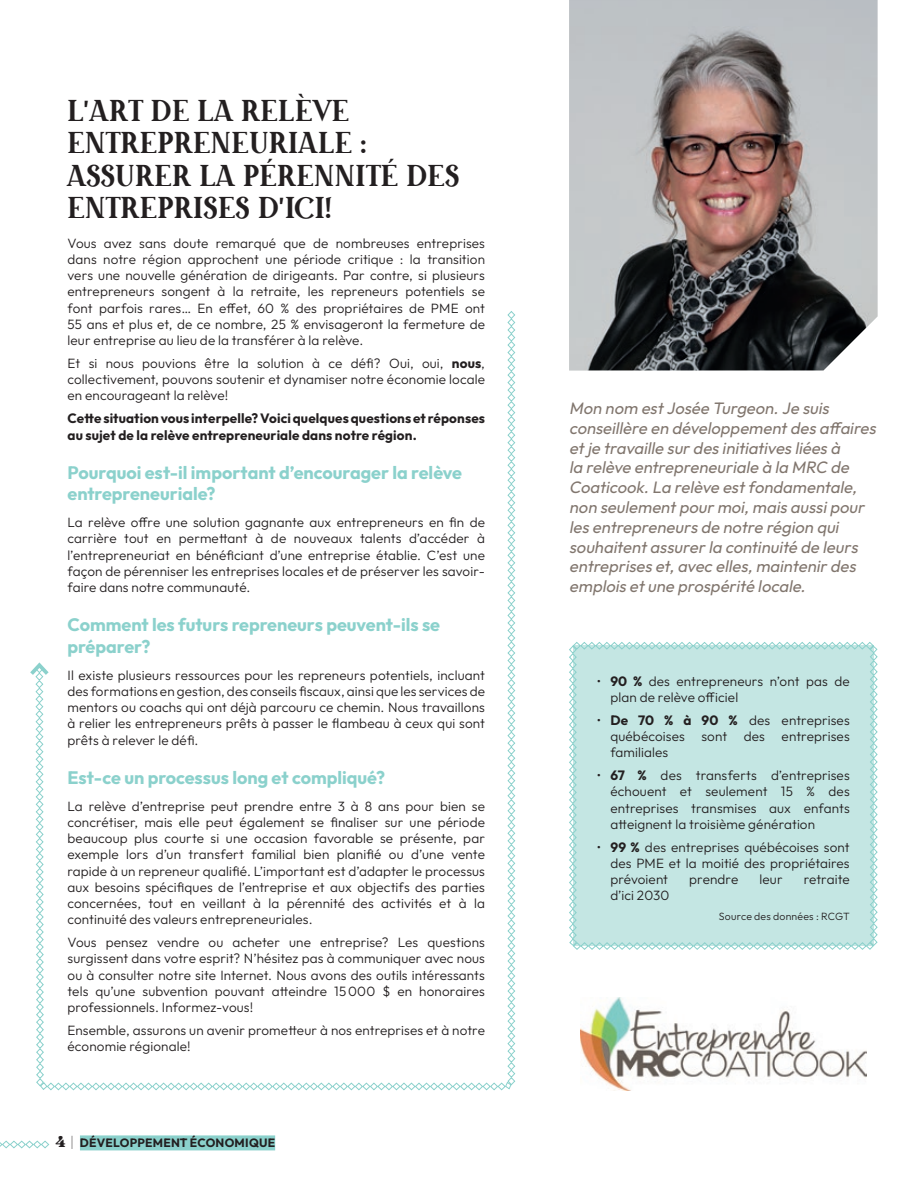
<style>
.page{position:relative;width:918px;height:1188px;background:#fff}
.page>*{position:absolute;margin:0;border:0;box-sizing:border-box;transform-origin:0 0}
.t1{font:27px/32.4px "Meridies Antiqua";letter-spacing:.04em;color:#231f20}
.t2{font:700 18px/21.6px "Outfit";color:#8bd1cc}
.t3{font:italic 16.5px/19.8px "Outfit";color:#81766e}
.t4{font:300 13.5px/16.2px "Outfit";letter-spacing:.01em;color:#231f20;text-align:justify}
.t5{font:700 13.5px/16.2px "Outfit";letter-spacing:.01em;color:#231f20}
.t6{font:700 12px "Outfit";letter-spacing:.02em;color:#231f20}
.t7{font:300 10.5px "Outfit";letter-spacing:.02em;color:#231f20}
.s1{font-weight:700}
.s2{font-family:"Fraunces 9 pt";font-weight:900;font-size:15px}
.s3{font-weight:100;font-size:15px}
</style>
<div class="page">
<div style="left:80px;top:1135px;width:195px;height:15px;background:#8bd1cc"></div>
<svg style="left:0;top:1140px;width:50px;height:9px"></svg>
<svg style="left:30px;top:311px;width:486px;height:780px"></svg>
<img style="left:569px;top:0;width:309px;height:370px">
<img style="left:581px;top:998px;width:285px;height:92px">
<svg style="left:569px;top:642px;width:309px;height:308px;background:#c4e6e3"></svg>
<hr style="left:917px;top:762px;width:1px;height:345px;background:#e1edd9">
<h1 class="t1" style="left:68px;top:95px;width:393px">L’ART DE LA RELÈVE<br>ENTREPRENEURIALE :<br>ASSURER LA PÉRENNITÉ DES<br>ENTREPRISES D’ICI!</h1>
<p class="t4" style="left:68px;top:235px;width:419px">Vous avez sans doute remarqué que de nombreuses entreprises dans notre région approchent une période critique : la transition vers une nouvelle génération de dirigeants. Par contre, si plusieurs entrepreneurs songent à la retraite, les repreneurs potentiels se font parfois rares… En effet, 60 % des propriétaires de PME ont 55 ans et plus et, de ce nombre, 25 % envisageront la fermeture de leur entreprise au lieu de la transférer à la relève.</p>
<p class="t4" style="left:68px;top:355px;width:419px">Et si nous pouvions être la solution à ce défi? Oui, oui, <span class="s1">nous</span>, collectivement, pouvons soutenir et dynamiser notre économie locale en encourageant la relève!</p>
<p class="t5" style="left:68px;top:411px;width:419px">Cette situation vous interpelle? Voici quelques questions et réponses au sujet de la relève entrepreneuriale dans notre région.</p>
<h2 class="t2" style="left:68px;top:462px;width:396px">Pourquoi est-il important d’encourager la relève entrepreneuriale?</h2>
<p class="t4" style="left:68px;top:515px;width:419px">La relève offre une solution gagnante aux entrepreneurs en fin de carrière tout en permettant à de nouveaux talents d’accéder à l’entrepreneuriat en bénéficiant d’une entreprise établie. C’est une façon de pérenniser les entreprises locales et de préserver les savoir&shy;faire dans notre communauté.</p>
<h2 class="t2" style="left:68px;top:615px;width:374px">Comment les futurs repreneurs peuvent-ils se préparer?</h2>
<p class="t4" style="left:68px;top:667px;width:419px">Il existe plusieurs ressources pour les repreneurs potentiels, incluant des formations en gestion, des conseils fiscaux, ainsi que les services de mentors ou coachs qui ont déjà parcouru ce chemin. Nous travaillons à relier les entrepreneurs prêts à passer le flambeau à ceux qui sont prêts à relever le défi.</p>
<h2 class="t2" style="left:68px;top:767px;width:319px">Est-ce un processus long et compliqué?</h2>
<p class="t4" style="left:68px;top:798px;width:419px">La relève d’entreprise peut prendre entre 3 à 8 ans pour bien se concrétiser, mais elle peut également se finaliser sur une période beaucoup plus courte si une occasion favorable se présente, par exemple lors d’un transfert familial bien planifié ou d’une vente rapide à un repreneur qualifié. L’important est d’adapter le processus aux besoins spécifiques de l’entreprise et aux objectifs des parties concernées, tout en veillant à la pérennité des activités et à la continuité des valeurs entrepreneuriales.</p>
<p class="t4" style="left:68px;top:935px;width:419px">Vous pensez vendre ou acheter une entreprise? Les questions surgissent dans votre esprit? N’hésitez pas à communiquer avec nous ou à consulter notre site Internet. Nous avons des outils intéressants tels qu’une subvention pouvant atteindre 15000 $ en honoraires professionnels. Informez-vous!</p>
<p class="t4" style="left:68px;top:1022px;width:419px">Ensemble, assurons un avenir prometteur à nos entreprises et à notre économie régionale!</p>
<p class="t6" style="left:56px;top:1135px;width:221px"><span class="s2">4</span> <span class="s3">|</span> DÉVELOPPEMENT ÉCONOMIQUE</p>
<p class="t3" style="left:569px;top:399px;width:312px">Mon nom estJosée Turgeon.Je suis conseillère en développementdesaffaires etje travaille surdesinitiativesliéesà<br>la relève entrepreneuriale à la MRC de Coaticook.La relève estfondamentale, non seulementpourmoi,maisaussipour lesentrepreneursde notre région qui souhaitentassurerla continuité de leurs entrepriseset,avec elles,maintenirdes emploisetune prospérité locale.</p>
<p class="t4" style="left:610px;top:673px;width:241px;text-indent:-14px">• <span class="s1">90 %</span> des entrepreneurs n’ont pas de plan de relève officiel</p>
<p class="t4" style="left:610px;top:712px;width:241px;text-indent:-14px">• <span class="s1">De 70 % à 90 %</span> des entreprises québécoises sont des entreprises familiales</p>
<p class="t4" style="left:610px;top:768px;width:241px;text-indent:-14px">• <span class="s1">67 %</span> des transferts d’entreprises échouent et seulement 15 % des entreprises transmises aux enfants atteignent la troisième génération</p>
<p class="t4" style="left:610px;top:839px;width:241px;text-indent:-14px">• <span class="s1">99 %</span> des entreprises québécoises sont des PME et la moitié des propriétaires prévoient</p>
<p class="t4" style="left:689px;top:872px;width:51px">prendre</p>
<p class="t4" style="left:759px;top:872px;width:25px">leur</p>
<p class="t4" style="left:804px;top:872px;width:48px">retraite</p>
<p class="t4" style="left:610px;top:888px;width:61px">d’ici 2030</p>
<p class="t7" style="left:719px;top:909px;width:132px">Source des données : RCGT</p>
</div>
